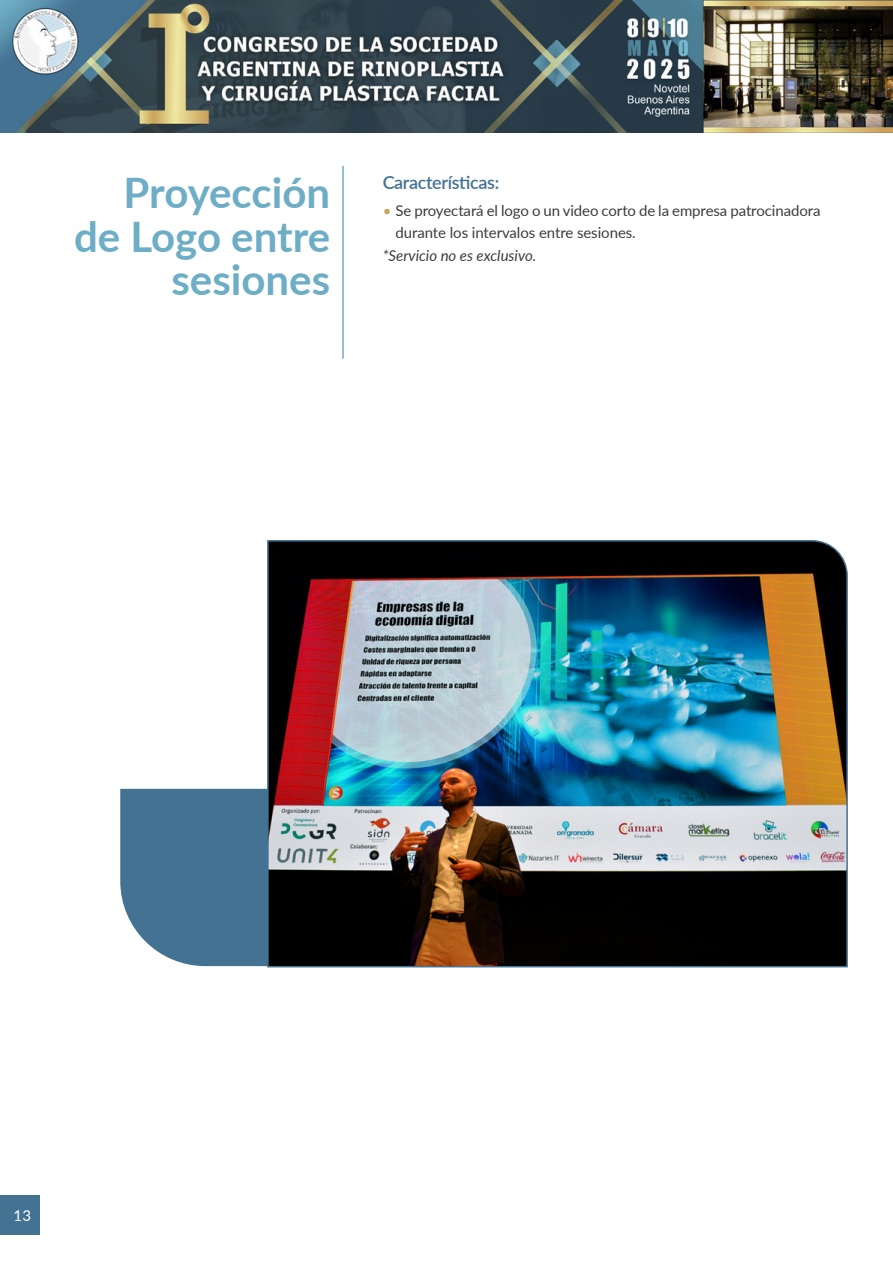
<style>
.page{position:relative;width:893px;height:1263px;background:#fff}
.page>*{position:absolute;margin:0;border:0;box-sizing:border-box;transform-origin:0 0}
.t1{font:700 42px/43.5px "Lato";color:#6dadc6;text-align:right}
.t2{font:600 18px "Lato";letter-spacing:-.02em;color:#447293}
.t3{font:15px/22.5px "Lato";letter-spacing:-.005em;color:#3c3c3b}
.t4{font:italic 15px "Lato";color:#3c3c3b}
.t5{font:15px "Lato";color:#fff}
.s1{color:#cba65f}
</style>
<div class="page">
<div style="left:0;top:1195px;width:40px;height:39px;background:#447293"></div>
<img style="left:0;top:0;width:893px;height:132px">
<svg style="left:120px;top:789px;width:146px;height:177px;background:#4f7b99"></svg>
<hr style="left:342px;top:166px;width:2px;height:193px;background:#6dadc6">
<img style="left:266px;top:540px;width:582px;height:428px">
<h1 class="t1" style="left:74px;top:169px;width:258px">Proyección de Logo entre sesiones</h1>
<p class="t2" style="left:383px;top:169px;width:118px">Características:</p>
<p class="t3" style="left:395px;top:198px;width:427px;text-indent:-13px"><span class="s1">•</span> Se proyectará el logo o un video corto de la empresa patrocinadora durante los intervalos entre sesiones.</p>
<p class="t4" style="left:383px;top:244px;width:155px">*Servicio no es exclusivo.</p>
<p class="t5" style="left:14px;top:1204px;width:19px">13</p>
</div>
